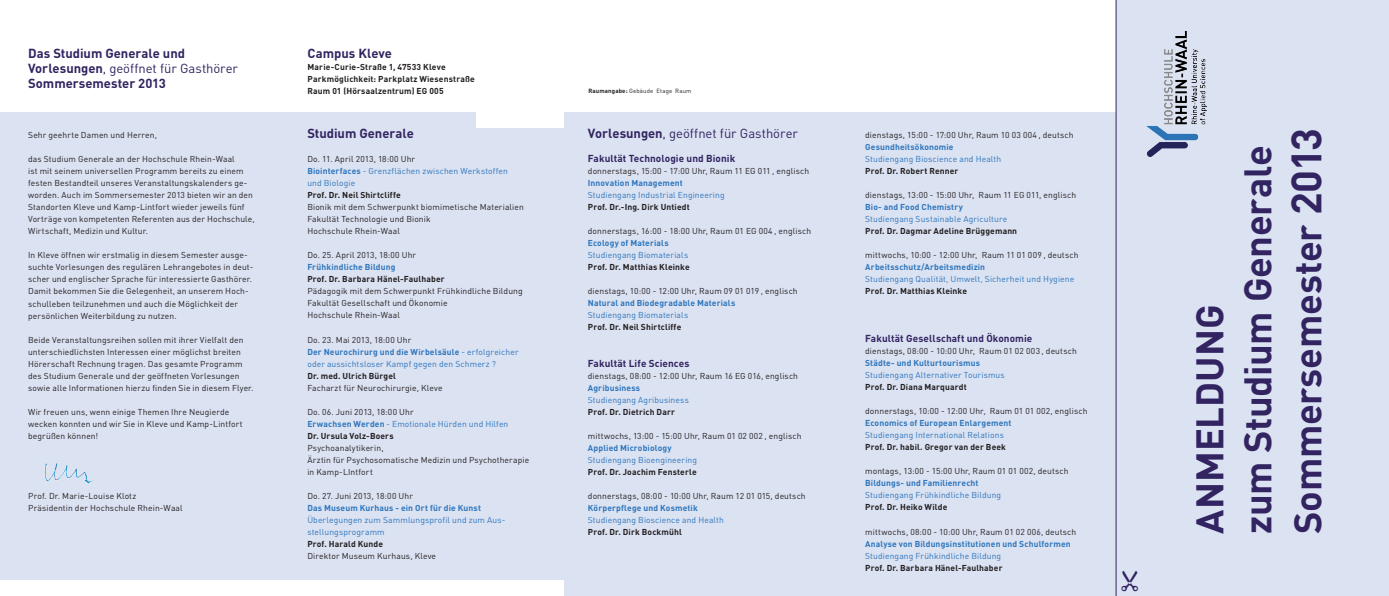
<style>
.page{position:relative;width:1389px;height:596px;background:#fff}
.page>*{position:absolute;margin:0;border:0;box-sizing:border-box;transform-origin:0 0}
.t1{font:700 38px/49px "DINOT";letter-spacing:-.01em;color:#322461}
.t2{font:700 13px/15px "DINOT";color:#322461}
.t3{font:13px "DINOT";letter-spacing:-.005em;color:#322461}
.t4{font:700 10px "DINOT";letter-spacing:.01em;color:#322461}
.t5{font:8.5px/12px "DINOT";letter-spacing:.015em;color:#231f20}
.t6{font:8.5px/12px "DINOT";letter-spacing:.01em;color:#2e76bc}
.t7{font:700 8.5px/12px "DINOT";letter-spacing:.015em;color:#231f20}
.t8{font:700 8.5px "DINOT";letter-spacing:.015em;color:#2e76bc}
.t9{font:6px "DINOT";letter-spacing:.025em;color:#231f20}
.s1{font-weight:400}
.s2{color:#231f20}
.s3{font-weight:700}
.s4{font-weight:700;color:#231f20}
.s5{font-size:42px}
</style>
<div class="page">
<div style="left:0;top:129px;width:566px;height:450px;background:#dbe2f2"></div>
<div style="left:564px;top:112px;width:825px;height:32px;background:#dbe2f2"></div>
<div style="left:564px;top:132px;width:295px;height:463px;background:#dbe2f2"></div>
<div style="left:0;top:112px;width:475px;height:19px;background:#dbe2f2"></div>
<div style="left:842px;top:128px;width:547px;height:467px;background:#dbe2f2"></div>
<img style="left:45px;top:463px;width:49px;height:21px">
<div style="left:1117px;top:0;width:272px;height:127px;background:#dbe2f2"></div>
<img style="left:1147px;top:31px;width:60px;height:125px">
<hr style="left:1116px;top:0;width:1px;height:595px;background:#322461">
<h2 class="t2" style="left:28px;top:45px;width:212px">Das Studium Generale und<br>Vorlesungen<span class="s1">, geöffnet für Gasthörer<br></span>Sommersemester 2013</h2>
<p class="t5" style="left:28px;top:129px;width:130px">Sehr geehrte Damen und Herren,</p>
<p class="t5" style="left:28px;top:153px;width:228px">das Studium Generale an der Hochschule Rhein-Waal<br>ist mit seinem universellen Programm bereits zu einem festen Bestandteil unseres Veranstaltungskalenders ge&shy;worden. Auch im Sommersemester 2013 bieten wir an den Standorten Kleve und Kamp-Lintfort wieder jeweils fünf Vorträge von kompetenten Referenten aus der Hochschule, Wirtschaft, Medizin und Kultur.</p>
<p class="t5" style="left:28px;top:249px;width:227px">In Kleve öffnen wir erstmalig in diesem Semester ausge&shy;suchte Vorlesungen des regulären Lehrangebotes in deut&shy;scher und englischer Sprache für interessierte Gasthörer.<br>Damit bekommen Sie die Gelegenheit, an unserem Hoch&shy;schulleben teilzunehmen und auch die Möglichkeit der persönlichen Weiterbildung zu nutzen.</p>
<p class="t5" style="left:28px;top:333px;width:227px">Beide Veranstaltungsreihen sollen mit ihrer Vielfalt den unterschiedlichsten Interessen einer möglichst breiten Hörerschaft Rechnung tragen. Das gesamte Programm des Studium Generale und der geöffneten Vorlesungen sowie alle Informationen hierzu finden Sie in diesem Flyer.</p>
<p class="t5" style="left:28px;top:405px;width:216px">Wir freuen uns, wenn einige Themen Ihre Neugierde wecken konnten und wir Sie in Kleve und Kamp-Lintfort begrüßen können!</p>
<p class="t5" style="left:28px;top:489px;width:156px">Prof. Dr. Marie-Louise Klotz<br>Präsidentin der Hochschule Rhein-Waal</p>
<h2 class="t2" style="left:308px;top:45px;width:86px">Campus Kleve</h2>
<p class="t7" style="left:308px;top:60px;width:169px">Marie-Curie-Straße 1, 47533 Kleve<br>Parkmöglichkeit: Parkplatz Wiesenstraße<br>Raum 01 (Hörsaalzentrum) EG 005</p>
<h2 class="t2" style="left:307px;top:125px;width:108px">Studium Generale</h2>
<p class="t6" style="left:307px;top:153px;width:202px"><span class="s2">Do. 11. April 2013, 18:00 Uhr<br></span><span class="s3">Biointerfaces</span> - Grenzflächen zwischen Werkstoffen und Biologie</p>
<p class="t7" style="left:307px;top:189px;width:95px">Prof. Dr. Neil Shirtcliffe</p>
<p class="t5" style="left:307px;top:201px;width:218px">Bionik mit dem Schwerpunkt biomimetische Materialien<br>Fakultät Technologie und Bionik<br>Hochschule Rhein-Waal</p>
<p class="t5" style="left:307px;top:249px;width:110px">Do. 25. April 2013, 18:00 Uhr</p>
<p class="t8" style="left:307px;top:261px;width:90px">Frühkindliche Bildung</p>
<p class="t7" style="left:307px;top:273px;width:139px">Prof. Dr. Barbara Hänel-Faulhaber</p>
<p class="t5" style="left:307px;top:285px;width:217px">Pädagogik mit dem Schwerpunkt Frühkindliche Bildung<br>Fakultät Gesellschaft und Ökonomie<br>Hochschule Rhein-Waal</p>
<p class="t6" style="left:307px;top:333px;width:213px"><span class="s2">Do. 23. Mai 2013, 18:00 Uhr<br></span><span class="s3">Der Neurochirurg und die Wirbelsäule</span> - erfolgreicher oder aussichtsloser Kampf gegen den Schmerz ?</p>
<p class="t7" style="left:307px;top:369px;width:90px">Dr. med. Ulrich Bürgel</p>
<p class="t5" style="left:307px;top:381px;width:137px">Facharzt für Neurochirurgie, Kleve</p>
<p class="t6" style="left:307px;top:405px;width:203px"><span class="s2">Do. 06. Juni 2013, 18:00 Uhr<br></span><span class="s3">Erwachsen Werden</span> - Emotionale Hürden und Hilfen<br><span class="s4">Dr. Ursula Volz-Boers</span></p>
<p class="t5" style="left:307px;top:441px;width:223px">Psychoanalytikerin,<br>Ärztin für Psychosomatische Medizin und Psychotherapie in Kamp-LIntfort</p>
<p class="t5" style="left:307px;top:489px;width:107px">Do. 27. Juni 2013, 18:00 Uhr</p>
<p class="t8" style="left:307px;top:502px;width:175px">Das Museum Kurhaus - ein Ort für die Kunst</p>
<p class="t6" style="left:307px;top:513px;width:200px">Überlegungen zum Sammlungsprofil und zum Aus&shy;stellungsprogramm</p>
<p class="t7" style="left:307px;top:537px;width:77px">Prof. Harald Kunde</p>
<p class="t5" style="left:307px;top:549px;width:130px">Direktor Museum Kurhaus, Kleve</p>
<p class="t9" style="left:588px;top:87px;width:105px"><span class="s3">Raumangabe:</span> Gebäude Etage Raum</p>
<h2 class="t3" style="left:588px;top:125px;width:212px"><span class="s3">Vorlesungen</span>, geöffnet für Gasthörer</h2>
<p class="t4" style="left:588px;top:152px;width:149px">Fakultät Technologie und Bionik</p>
<p class="t5" style="left:588px;top:165px;width:223px">donnerstags, 15:00 - 17:00 Uhr, Raum 11 EG 011 , englisch</p>
<p class="t8" style="left:588px;top:177px;width:96px">Innovation Management</p>
<p class="t6" style="left:588px;top:189px;width:138px">Studiengang Industrial Engineering</p>
<p class="t7" style="left:588px;top:201px;width:103px">Prof. Dr.-Ing. Dirk Untiedt</p>
<p class="t5" style="left:588px;top:225px;width:225px">donnerstags, 16:00 - 18:00 Uhr, Raum 01 EG 004 , englisch</p>
<p class="t8" style="left:588px;top:237px;width:82px">Ecology of Materials</p>
<p class="t6" style="left:588px;top:249px;width:102px">Studiengang Biomaterials</p>
<p class="t7" style="left:588px;top:261px;width:103px">Prof. Dr. Matthias Kleinke</p>
<p class="t5" style="left:588px;top:285px;width:211px">dienstags, 10:00 - 12:00 Uhr, Raum 09 01 019 , englisch</p>
<p class="t8" style="left:588px;top:297px;width:149px">Natural and Biodegradable Materials</p>
<p class="t6" style="left:588px;top:309px;width:102px">Studiengang Biomaterials</p>
<p class="t7" style="left:588px;top:321px;width:95px">Prof. Dr. Neil Shirtcliffe</p>
<p class="t4" style="left:588px;top:356px;width:103px">Fakultät Life Sciences</p>
<p class="t5" style="left:588px;top:369px;width:212px">dienstags, 08:00 - 12:00 Uhr, Raum 16 EG 016, englisch</p>
<p class="t8" style="left:588px;top:381px;width:54px">Agribusiness</p>
<p class="t6" style="left:588px;top:393px;width:102px">Studiengang Agribusiness</p>
<p class="t7" style="left:588px;top:405px;width:89px">Prof. Dr. Dietrich Darr</p>
<p class="t5" style="left:588px;top:429px;width:215px">mittwochs, 13:00 - 15:00 Uhr, Raum 01 02 002 , englisch</p>
<p class="t8" style="left:588px;top:441px;width:85px">Applied Microbiology</p>
<p class="t6" style="left:588px;top:453px;width:111px">Studiengang Bioengineering</p>
<p class="t7" style="left:588px;top:465px;width:110px">Prof. Dr. Joachim Fensterle</p>
<p class="t5" style="left:588px;top:489px;width:219px">donnerstags, 08:00 - 10:00 Uhr, Raum 12 01 015, deutsch</p>
<p class="t8" style="left:588px;top:501px;width:111px">Körperpflege und Kosmetik</p>
<p class="t6" style="left:588px;top:513px;width:138px">Studiengang Bioscience and Health</p>
<p class="t7" style="left:588px;top:525px;width:95px">Prof. Dr. Dirk Bockmühl</p>
<p class="t5" style="left:865px;top:129px;width:210px">dienstags, 15:00 - 17:00 Uhr, Raum 10 03 004 , deutsch</p>
<p class="t8" style="left:865px;top:141px;width:90px">Gesundheitsökonomie</p>
<p class="t6" style="left:865px;top:153px;width:138px">Studiengang Bioscience and Health</p>
<p class="t7" style="left:865px;top:165px;width:95px">Prof. Dr. Robert Renner</p>
<p class="t5" style="left:865px;top:189px;width:212px">dienstags, 13:00 - 15:00 Uhr, Raum 11 EG 011, englisch</p>
<p class="t8" style="left:865px;top:201px;width:99px">Bio- and Food Chemistry</p>
<p class="t6" style="left:865px;top:213px;width:144px">Studiengang Sustainable Agriculture</p>
<p class="t7" style="left:865px;top:225px;width:153px">Prof. Dr. Dagmar Adeline Brüggemann</p>
<p class="t5" style="left:865px;top:249px;width:215px">mittwochs, 10:00 - 12:00 Uhr, Raum 11 01 009 , deutsch</p>
<p class="t8" style="left:865px;top:261px;width:121px">Arbeitsschutz/Arbeitsmedizin</p>
<p class="t6" style="left:865px;top:273px;width:211px">Studiengang Qualität, Umwelt, Sicherheit und Hygiene</p>
<p class="t7" style="left:865px;top:285px;width:103px">Prof. Dr. Matthias Kleinke</p>
<p class="t4" style="left:865px;top:332px;width:169px">Fakultät Gesellschaft und Ökonomie</p>
<p class="t5" style="left:865px;top:345px;width:213px">dienstags, 08:00 - 10:00 Uhr, Raum 01 02 003 , deutsch</p>
<p class="t8" style="left:865px;top:357px;width:116px">Städte- und Kulturtourismus</p>
<p class="t6" style="left:865px;top:369px;width:141px">Studiengang Alternativer Tourismus</p>
<p class="t7" style="left:865px;top:381px;width:103px">Prof. Dr. Diana Marquardt</p>
<p class="t5" style="left:865px;top:405px;width:224px">donnerstags, 10:00 - 12:00 Uhr, Raum 01 01 002, englisch</p>
<p class="t8" style="left:865px;top:417px;width:148px">Economics of European Enlargement</p>
<p class="t6" style="left:865px;top:429px;width:140px">Studiengang International Relations</p>
<p class="t7" style="left:865px;top:441px;width:142px">Prof. Dr. habil. Gregor van der Beek</p>
<p class="t5" style="left:865px;top:465px;width:205px">montags, 13:00 - 15:00 Uhr, Raum 01 01 002, deutsch</p>
<p class="t8" style="left:865px;top:477px;width:115px">Bildungs- und Familienrecht</p>
<p class="t6" style="left:865px;top:489px;width:137px">Studiengang Frühkindliche Bildung</p>
<p class="t7" style="left:865px;top:501px;width:84px">Prof. Dr. Heiko Wilde</p>
<p class="t5" style="left:865px;top:525px;width:213px">mittwochs, 08:00 - 10:00 Uhr, Raum 01 02 006, deutsch</p>
<p class="t8" style="left:865px;top:537px;width:207px">Analyse von Bildungsinstitutionen und Schulformen</p>
<p class="t6" style="left:865px;top:549px;width:137px">Studiengang Frühkindliche Bildung</p>
<p class="t7" style="left:865px;top:561px;width:139px">Prof. Dr. Barbara Hänel-Faulhaber</p>
<h1 class="t1" style="left:1184px;top:533px;width:407px;rotate:-90deg">Anmeldung<br>zum Studium Generale<br>Sommersemester <span class="s5">2013</span></h1>
</div>
